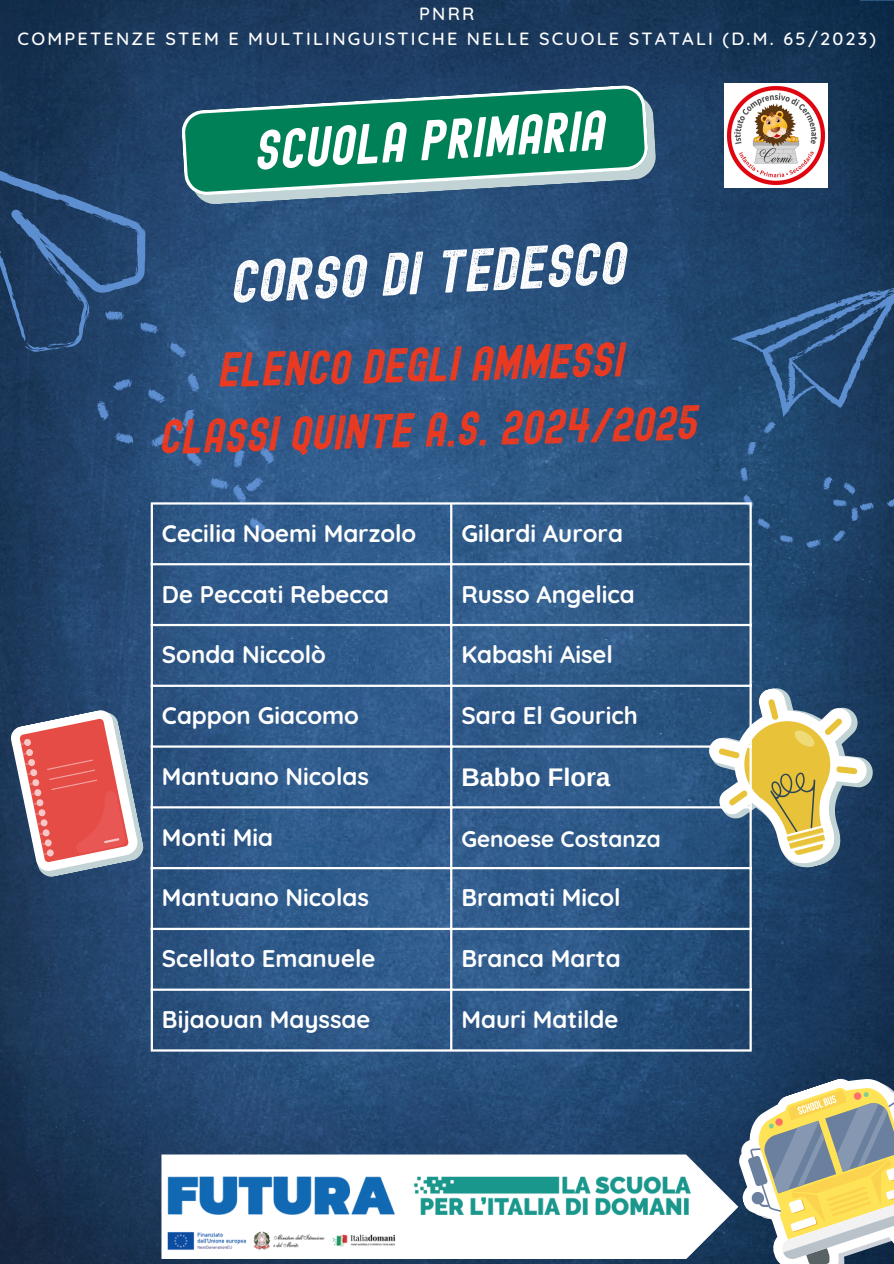
<style>
.page{position:relative;width:894px;height:1264px;background:#fff}
.page>*{position:absolute;margin:0;border:0;box-sizing:border-box;transform-origin:0 0}
.t1{font:italic 58.65px "Edmund Texture";color:#fff}
.t2{font:italic 55.05px "Edmund";color:#fff}
.t3{font:italic 47.1px/65.2px "Edmund Texture";color:#ef391f;text-align:center}
.t4{font:700 25.5px "Arimo";color:#fff}
.t5{font:700 24px "Quicksand";color:#fff}
.t6{font:700 22.5px "Quicksand";color:#fff}
.t7{font:500 18px "Quicksand";letter-spacing:.125em;color:#fff}
</style>
<div class="page">
<img style="left:0;top:0;width:893px;height:1263px">
<svg style="left:205px;top:94px;width:451px;height:111px;background:#496b8d"></svg>
<svg style="left:181px;top:85px;width:467px;height:110px;background:#23836e"></svg>
<svg style="left:729px;top:283px;width:164px;height:151px;background:#264c75"></svg>
<svg style="left:746px;top:441px;width:10px;height:14px"></svg>
<svg style="left:739px;top:467px;width:8px;height:14px"></svg>
<svg style="left:742px;top:494px;width:11px;height:14px"></svg>
<svg style="left:757px;top:517px;width:13px;height:12px"></svg>
<svg style="left:779px;top:534px;width:14px;height:9px"></svg>
<svg style="left:806px;top:539px;width:14px;height:9px"></svg>
<svg style="left:832px;top:529px;width:13px;height:13px"></svg>
<svg style="left:822px;top:476px;width:51px;height:45px;background:#264c75"></svg>
<svg style="left:886px;top:496px;width:7px;height:11px"></svg>
<svg style="left:0;top:162px;width:205px;height:306px;background:#264971"></svg>
<svg style="left:257px;top:446px;width:19px;height:18px"></svg>
<svg style="left:232px;top:448px;width:14px;height:20px"></svg>
<svg style="left:210px;top:474px;width:54px;height:28px;background:#396599"></svg>
<svg style="left:248px;top:516px;width:20px;height:18px"></svg>
<svg style="left:694px;top:669px;width:199px;height:216px;background:#6c7d7c"></svg>
<img style="left:724px;top:84px;width:103px;height:103px">
<svg style="left:161px;top:1154px;width:554px;height:105px"></svg>
<svg style="left:8px;top:708px;width:138px;height:171px"></svg>
<img style="left:163px;top:1174px;width:531px;height:76px">
<svg style="left:715px;top:1055px;width:178px;height:208px"></svg>
<hr style="left:151px;top:504px;width:2px;height:545px;background:#fff">
<hr style="left:450px;top:504px;width:2px;height:545px;background:#fff">
<hr style="left:749px;top:504px;width:2px;height:545px;background:#fff">
<hr style="left:151px;top:502px;width:600px;height:2px;background:#fff">
<hr style="left:151px;top:563px;width:600px;height:2px;background:#fff">
<hr style="left:151px;top:624px;width:600px;height:2px;background:#fff">
<hr style="left:151px;top:684px;width:600px;height:3px;background:#fff">
<hr style="left:151px;top:745px;width:600px;height:2px;background:#fff">
<hr style="left:151px;top:806px;width:600px;height:2px;background:#fff">
<hr style="left:151px;top:867px;width:600px;height:2px;background:#fff">
<hr style="left:151px;top:927px;width:600px;height:3px;background:#fff">
<hr style="left:151px;top:988px;width:600px;height:2px;background:#fff">
<hr style="left:151px;top:1049px;width:600px;height:2px;background:#fff">
<p class="t7" style="left:419px;top:2px;width:57px">PNRR</p>
<p class="t7" style="left:18px;top:27px;width:859px">COMPETENZE STEM E MULTILINGUISTICHE NELLE SCUOLE STATALI (D.M. 65/2023)</p>
<p class="t2" style="left:251px;top:125px;width:353px;rotate:-3deg">SCUOLA PRIMARIA</p>
<p class="t1" style="left:226px;top:249px;width:397px;rotate:-3deg">CORSO DI TEDESCO</p>
<p class="t3" style="left:154px;top:341px;width:540px;rotate:-2deg">Elenco degli ammessi<br>Classi QUINTE A.S. 2024/2025</p>
<p class="t5" style="left:162px;top:517px;width:256px">Cecilia Noemi Marzolo</p>
<h1 class="t5" style="left:461px;top:517px;width:163px">Gilardi Aurora</h1>
<p class="t5" style="left:162px;top:578px;width:228px">De Peccati Rebecca</p>
<h1 class="t5" style="left:461px;top:578px;width:175px">Russo Angelica</h1>
<p class="t5" style="left:162px;top:639px;width:165px">Sonda Niccolò</p>
<h2 class="t5" style="left:461px;top:639px;width:153px">Kabashi Aisel</h2>
<p class="t5" style="left:162px;top:700px;width:198px">Cappon Giacomo</p>
<p class="t5" style="left:461px;top:700px;width:178px">Sara El Gourich</p>
<p class="t5" style="left:162px;top:760px;width:208px">Mantuano Nicolas</p>
<p class="t4" style="left:461px;top:763px;width:150px">Babbo Flora</p>
<p class="t5" style="left:162px;top:821px;width:113px">Monti Mia</p>
<p class="t6" style="left:461px;top:824px;width:201px">Genoese Costanza</p>
<p class="t5" style="left:162px;top:882px;width:208px">Mantuano Nicolas</p>
<p class="t5" style="left:461px;top:882px;width:161px">Bramati Micol</p>
<p class="t5" style="left:162px;top:943px;width:215px">Scellato Emanuele</p>
<p class="t5" style="left:461px;top:943px;width:161px">Branca Marta</p>
<p class="t5" style="left:162px;top:1003px;width:210px">Bijaouan Mayssae</p>
<p class="t5" style="left:461px;top:1003px;width:158px">Mauri Matilde</p>
</div>
